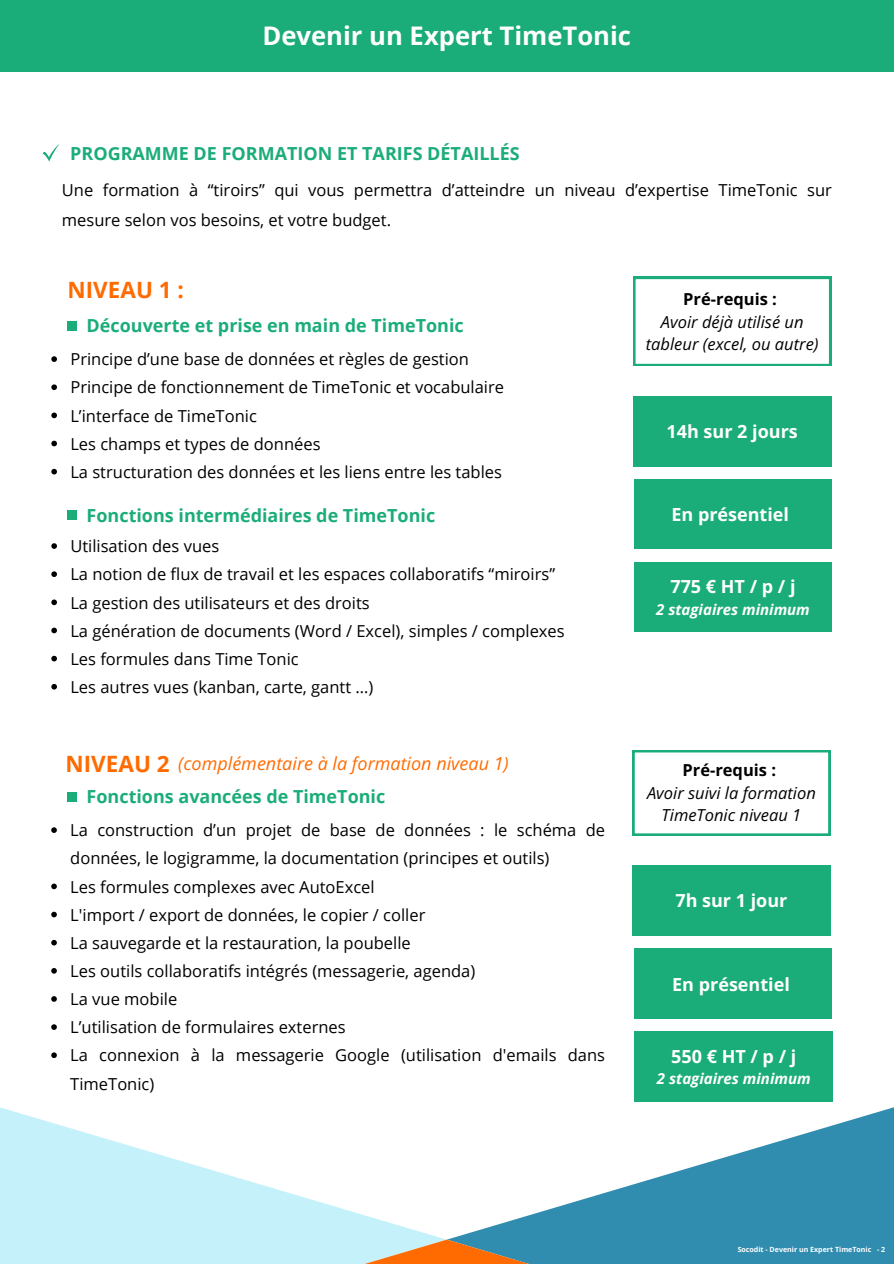
<style>
.page{position:relative;width:894px;height:1264px;background:#fff}
.page>*{position:absolute;margin:0;border:0;box-sizing:border-box;transform-origin:0 0}
.t1{font:700 25.65px "Open Sans";color:#fff}
.t2{font:700 22.5px "Open Sans";color:#ff6b00}
.t3{font:700 18px "Open Sans";color:#1bad79}
.t4{font:700 18px "Open Sans";color:#fff}
.t5{font:italic 18px "Open Sans";color:#ff6b00}
.t6{font:16.5px/28.2px "Open Sans";color:#000}
.t7{font:italic 16.5px/22.5px "Open Sans";color:#000;text-align:center}
.t8{font:italic 700 15px "Open Sans";color:#fff}
.t9{font:700 7.05px "Open Sans";color:#fff}
.s1{font-weight:700;font-style:normal}
</style>
<div class="page">
<svg style="left:449px;top:1107px;width:444px;height:156px;fill:#318db0"></svg>
<svg style="left:0;top:1107px;width:444px;height:156px;fill:#c5f2fa"></svg>
<svg style="left:275px;top:1239px;width:343px;height:24px;background:#99aca5"></svg>
<svg style="left:42px;top:144px;width:18px;height:18px"></svg>
<div style="left:0;top:0;width:893px;height:71px;background:#1bad79"></div>
<div style="left:634px;top:562px;width:197px;height:69px;background:#1bad79"></div>
<div style="left:633px;top:396px;width:197px;height:70px;background:#1bad79"></div>
<div style="left:634px;top:479px;width:196px;height:69px;background:#1bad79"></div>
<div style="left:632px;top:865px;width:198px;height:70px;background:#1bad79"></div>
<svg style="left:632px;top:750px;width:198px;height:85px"></svg>
<svg style="left:633px;top:277px;width:197px;height:89px"></svg>
<svg style="left:51px;top:827px;width:6px;height:6px"></svg>
<svg style="left:51px;top:883px;width:6px;height:6px"></svg>
<svg style="left:51px;top:911px;width:6px;height:6px"></svg>
<svg style="left:51px;top:939px;width:6px;height:6px"></svg>
<svg style="left:51px;top:968px;width:6px;height:5px"></svg>
<svg style="left:51px;top:996px;width:6px;height:5px"></svg>
<svg style="left:51px;top:1024px;width:6px;height:5px"></svg>
<svg style="left:51px;top:1052px;width:6px;height:6px"></svg>
<svg style="left:51px;top:356px;width:6px;height:6px"></svg>
<svg style="left:51px;top:384px;width:6px;height:6px"></svg>
<svg style="left:51px;top:412px;width:6px;height:6px"></svg>
<svg style="left:51px;top:441px;width:6px;height:5px"></svg>
<svg style="left:51px;top:469px;width:6px;height:5px"></svg>
<div style="left:68px;top:321px;width:9px;height:9px;background:#1bad79"></div>
<svg style="left:51px;top:543px;width:6px;height:6px"></svg>
<svg style="left:51px;top:571px;width:6px;height:6px"></svg>
<svg style="left:51px;top:599px;width:6px;height:6px"></svg>
<svg style="left:51px;top:627px;width:6px;height:6px"></svg>
<svg style="left:51px;top:655px;width:6px;height:6px"></svg>
<svg style="left:51px;top:684px;width:6px;height:5px"></svg>
<div style="left:68px;top:510px;width:9px;height:9px;background:#1bad79"></div>
<div style="left:68px;top:791px;width:9px;height:10px;background:#1bad79"></div>
<div style="left:634px;top:948px;width:197px;height:70px;background:#1bad79"></div>
<div style="left:634px;top:1031px;width:198px;height:70px;background:#1bad79"></div>
<h1 class="t1" style="left:262px;top:18px;width:370px">Devenir un Expert TimeTonic</h1>
<p class="t3" style="left:70px;top:141px;width:451px">PROGRAMME DE FORMATION ET TARIFS DÉTAILLÉS</p>
<p class="t6" style="left:62px;top:174px;width:771px;line-height:30.3px">Une formation à “tiroirs” qui vous permettra d’atteindre un niveau d’expertise TimeTonic sur mesure selon vos besoins, et votre budget.</p>
<p class="t2" style="left:68px;top:274px;width:118px">NIVEAU 1 :</p>
<p class="t3" style="left:87px;top:313px;width:378px">Découverte et prise en main de TimeTonic</p>
<p class="t6" style="left:70px;top:345px;width:400px">Principe d’une base de données et règles de gestion</p>
<p class="t6" style="left:70px;top:373px;width:435px">Principe de fonctionnement de TimeTonic et vocabulaire</p>
<p class="t6" style="left:70px;top:401px;width:188px">L’interface de TimeTonic</p>
<p class="t6" style="left:70px;top:429px;width:251px">Les champs et types de données</p>
<h5 class="t6" style="left:70px;top:457px;width:433px">La structuration des données et les liens entre les tables</h5>
<h4 class="t3" style="left:87px;top:502px;width:350px">Fonctions intermédiaires de TimeTonic</h4>
<h6 class="t6" style="left:70px;top:531px;width:150px">Utilisation des vues</h6>
<p class="t6" style="left:70px;top:560px;width:486px">La notion de flux de travail et les espaces collaboratifs “miroirs”</p>
<h5 class="t6" style="left:70px;top:588px;width:301px">La gestion des utilisateurs et des droits</h5>
<p class="t6" style="left:70px;top:616px;width:495px">La génération de documents (Word / Excel), simples / complexes</p>
<p class="t6" style="left:70px;top:644px;width:230px">Les formules dans Time Tonic</p>
<p class="t6" style="left:70px;top:672px;width:304px">Les autres vues (kanban, carte, gantt …)</p>
<p class="t2" style="left:65px;top:747px;width:106px">NIVEAU 2</p>
<h5 class="t5" style="left:178px;top:750px;width:332px">(complémentaire à la formation niveau 1)</h5>
<h4 class="t3" style="left:87px;top:784px;width:300px">Fonctions avancées de TimeTonic</h4>
<p class="t6" style="left:70px;top:815px;width:536px">La construction d’un projet de base de données : le schéma de données, le logigramme, la documentation (principes et outils)</p>
<p class="t6" style="left:70px;top:872px;width:306px">Les formules complexes avec AutoExcel</p>
<p class="t6" style="left:70px;top:900px;width:356px">L'import / export de données, le copier / coller</p>
<p class="t6" style="left:70px;top:928px;width:342px">La sauvegarde et la restauration, la poubelle</p>
<p class="t6" style="left:70px;top:956px;width:406px">Les outils collaboratifs intégrés (messagerie, agenda)</p>
<p class="t6" style="left:70px;top:984px;width:108px">La vue mobile</p>
<p class="t6" style="left:70px;top:1012px;width:277px">L’utilisation de formulaires externes</p>
<p class="t6" style="left:70px;top:1040px;width:536px">La connexion à la messagerie Google (utilisation d'emails dans<br>TimeTonic)</p>
<p class="t7" style="left:645px;top:287px;width:174px"><span class="s1">Pré-requis :<br></span>Avoir déjà utilisé un tableur (excel, ou autre)</p>
<h3 class="t4" style="left:666px;top:419px;width:133px">14h sur 2 jours</h3>
<h5 class="t4" style="left:671px;top:501px;width:119px">En présentiel</h5>
<p class="t4" style="left:670px;top:574px;width:127px">775 € HT / p / j</p>
<p class="t8" style="left:656px;top:599px;width:155px">2 stagiaires minimum</p>
<p class="t7" style="left:647px;top:758px;width:170px"><span class="s1">Pré-requis :<br></span>Avoir suivi la formation<br>TimeTonic niveau 1</p>
<p class="t4" style="left:675px;top:888px;width:113px">7h sur 1 jour</p>
<p class="t4" style="left:672px;top:971px;width:119px">En présentiel</p>
<p class="t4" style="left:671px;top:1043px;width:127px">550 € HT / p / j</p>
<p class="t8" style="left:656px;top:1068px;width:155px">2 stagiaires minimum</p>
<p class="t9" style="left:737px;top:1244px;width:149px">Socodit - Devenir un Expert TimeTonic - 2</p>
</div>
